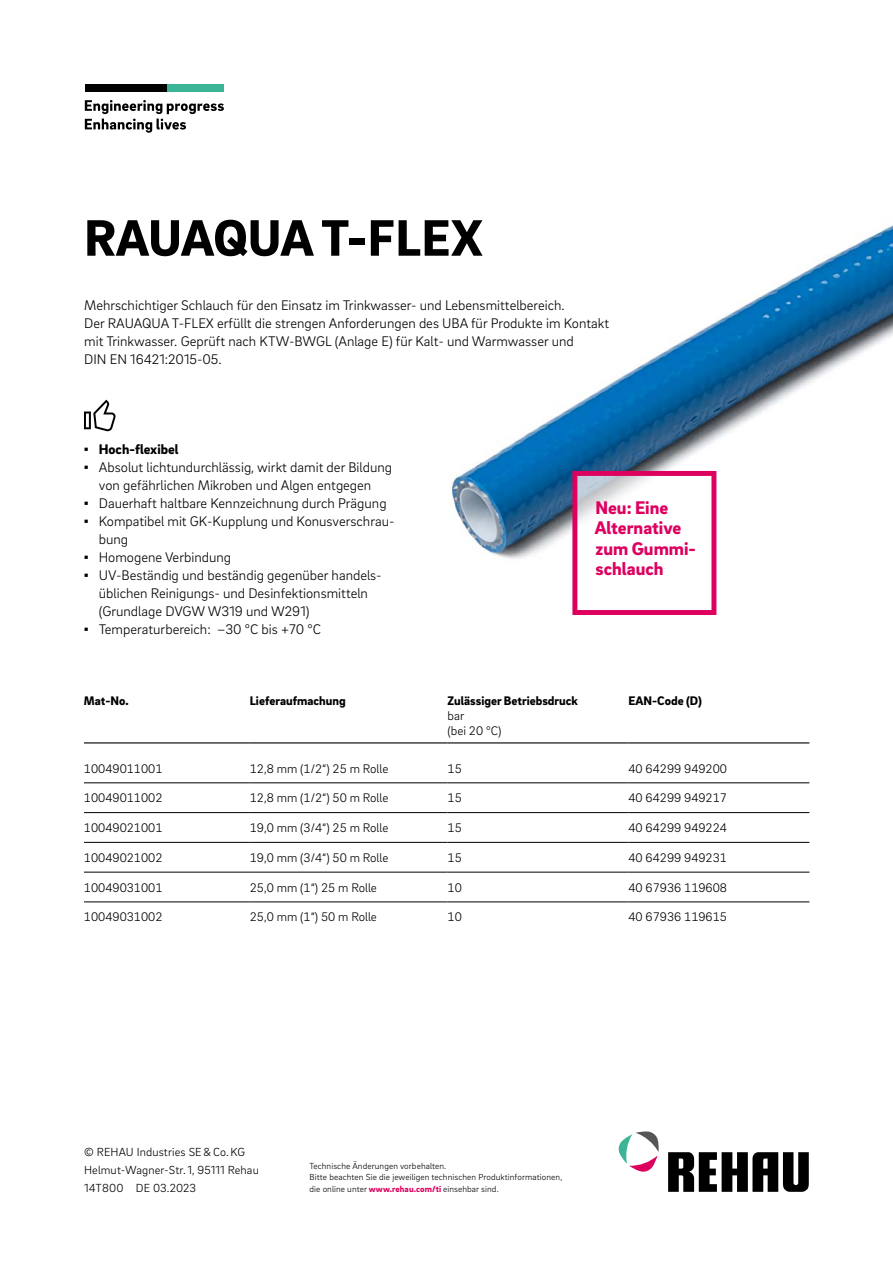
<style>
.page{position:relative;width:893px;height:1263px;background:#fff}
.page>*{position:absolute;margin:0;border:0;box-sizing:border-box;transform-origin:0 0}
._01__Headline_-_35pt{font:900 52.5px "Brix Sans";color:#000}
._51__EC_headline_-_1{font:900 18.75px/20.7px "Brix Sans";color:#dd005f}
._16__Body_text_-_9_5{font:300 14.25px/18px "Brix Sans";color:#000}
.t1{font:900 14.25px "Brix Sans";color:#000}
._70__8_5pt_-_table_c{font:300 12.75px "Brix Sans";color:#000}
._70__8_5pt_-_table_h{font:900 12.75px "Brix Sans";color:#000}
._70__8_5pt_-_table_v{font:300 12.75px "Brix Sans";color:#000}
._33__Contact_info{font:300 12px "Brix Sans";letter-spacing:.01em;color:#000}
._34__Legal_notes_-_6{font:300 9px/11.2px "Brix Sans";letter-spacing:.01em;color:#000}
.s1{font-family:"Arial";font-weight:400}
.s2{font-weight:900;color:#dd005f}
</style>
<div class="page">
<img style="left:449px;top:225px;width:444px;height:390px">
<hr style="left:84px;top:782px;width:166px;height:1px;background:#000">
<hr style="left:250px;top:782px;width:198px;height:1px;background:#000">
<hr style="left:448px;top:782px;width:180px;height:1px;background:#000">
<hr style="left:628px;top:782px;width:181px;height:1px;background:#000">
<hr style="left:84px;top:812px;width:166px;height:1px;background:#000">
<hr style="left:250px;top:812px;width:198px;height:1px;background:#000">
<hr style="left:448px;top:812px;width:180px;height:1px;background:#000">
<hr style="left:628px;top:812px;width:181px;height:1px;background:#000">
<hr style="left:84px;top:842px;width:166px;height:1px;background:#000">
<hr style="left:250px;top:842px;width:198px;height:1px;background:#000">
<hr style="left:448px;top:842px;width:180px;height:1px;background:#000">
<hr style="left:628px;top:842px;width:181px;height:1px;background:#000">
<hr style="left:84px;top:742px;width:166px;height:1px;background:#000">
<hr style="left:250px;top:742px;width:198px;height:1px;background:#000">
<hr style="left:448px;top:742px;width:180px;height:1px;background:#000">
<hr style="left:628px;top:742px;width:181px;height:1px;background:#000">
<hr style="left:84px;top:872px;width:166px;height:1px;background:#000">
<hr style="left:250px;top:872px;width:198px;height:1px;background:#000">
<hr style="left:448px;top:872px;width:180px;height:1px;background:#000">
<hr style="left:628px;top:872px;width:181px;height:1px;background:#000">
<hr style="left:84px;top:902px;width:166px;height:1px;background:#000">
<hr style="left:250px;top:902px;width:198px;height:1px;background:#000">
<hr style="left:448px;top:902px;width:180px;height:1px;background:#000">
<hr style="left:628px;top:902px;width:181px;height:1px;background:#000">
<svg style="left:84px;top:400px;width:32px;height:31px"></svg>
<div style="left:575px;top:473px;width:139px;height:139px;background:#fff"></div>
<div style="left:572px;top:471px;width:144px;height:144px;border:5px solid #dd005f"></div>
<svg style="left:618px;top:1131px;width:41px;height:41px"></svg>
<svg style="left:668px;top:1152px;width:141px;height:40px"></svg>
<svg style="left:85px;top:100px;width:139px;height:33px"></svg>
<div style="left:167px;top:84px;width:57px;height:8px;background:#3cb497"></div>
<div style="left:85px;top:84px;width:82px;height:8px;background:#000"></div>
<p class="_01__Headline_-_35pt" style="left:84px;top:203px;width:400px">RAUAQUA T-FLEX</p>
<p class="_16__Body_text_-_9_5" style="left:84px;top:295px;width:482px">Mehrschichtiger Schlauch für den Einsatz im Trinkwasser- und Lebensmittelbereich.</p>
<p class="_16__Body_text_-_9_5" style="left:84px;top:313px;width:526px">Der RAUAQUA T-FLEX erfüllt die strengen Anforderungen des UBA für Produkte im Kontakt mit Trinkwasser. Geprüft nach KTW-BWGL (Anlage E) für Kalt- und Warmwasser und<br>DIN EN 16421:2015-05.</p>
<p class="t1" style="left:84px;top:439px;width:96px"><span class="s1">▪</span> Hoch-flexibel</p>
<p class="_16__Body_text_-_9_5" style="left:84px;top:457px;width:310px;text-align:center"><span class="s1">▪</span> Absolut lichtundurchlässig, wirkt damit der Bildung von gefährlichen Mikroben und Algen entgegen</p>
<p class="_16__Body_text_-_9_5" style="left:84px;top:493px;width:304px"><span class="s1">▪</span> Dauerhaft haltbare Kennzeichnung durch Prägung</p>
<p class="_16__Body_text_-_9_5" style="left:99px;top:511px;width:297px;text-indent:-15px"><span class="s1">▪</span> Kompatibel mit GK-Kupplung und Konusverschrau&shy;bung</p>
<p class="_16__Body_text_-_9_5" style="left:84px;top:547px;width:149px"><span class="s1">▪</span> Homogene Verbindung</p>
<p class="_16__Body_text_-_9_5" style="left:99px;top:565px;width:284px;text-indent:-15px"><span class="s1">▪</span> UV-Beständig und beständig gegenüber handels&shy;üblichen Reinigungs- und Desinfektionsmitteln (Grundlage DVGW W319 und W291)</p>
<p class="_16__Body_text_-_9_5" style="left:84px;top:619px;width:239px"><span class="s1">▪</span> Temperaturbereich: –30 °C bis +70 °C</p>
<p class="_51__EC_headline_-_1" style="left:595px;top:496px;width:103px">Neu: Eine<br>Alternative zum Gummi&shy;schlauch</p>
<p class="_70__8_5pt_-_table_h" style="left:84px;top:693px;width:46px">Mat-No.</p>
<p class="_70__8_5pt_-_table_h" style="left:250px;top:693px;width:97px">Lieferaufmachung</p>
<p class="_70__8_5pt_-_table_h" style="left:448px;top:693px;width:132px">Zulässiger Betriebsdruck</p>
<p class="_70__8_5pt_-_table_c" style="left:448px;top:708px;width:18px">bar</p>
<p class="_70__8_5pt_-_table_v" style="left:448px;top:723px;width:56px">(bei 20 °C)</p>
<p class="_70__8_5pt_-_table_h" style="left:628px;top:693px;width:75px">EAN-Code (D)</p>
<p class="_70__8_5pt_-_table_c" style="left:84px;top:760px;width:80px">10049011001</p>
<p class="_70__8_5pt_-_table_c" style="left:250px;top:760px;width:140px">12,8 mm (1/2“) 25 m Rolle</p>
<p class="_70__8_5pt_-_table_c" style="left:448px;top:760px;width:16px">15</p>
<p class="_70__8_5pt_-_table_c" style="left:628px;top:760px;width:100px">40 64299 949200</p>
<p class="_70__8_5pt_-_table_c" style="left:84px;top:790px;width:80px">10049011002</p>
<p class="_70__8_5pt_-_table_c" style="left:250px;top:790px;width:140px">12,8 mm (1/2“) 50 m Rolle</p>
<p class="_70__8_5pt_-_table_c" style="left:448px;top:790px;width:16px">15</p>
<p class="_70__8_5pt_-_table_c" style="left:628px;top:790px;width:100px">40 64299 949217</p>
<p class="_70__8_5pt_-_table_c" style="left:84px;top:819px;width:80px">10049021001</p>
<p class="_70__8_5pt_-_table_c" style="left:250px;top:819px;width:140px">19,0 mm (3/4“) 25 m Rolle</p>
<p class="_70__8_5pt_-_table_c" style="left:448px;top:819px;width:16px">15</p>
<p class="_70__8_5pt_-_table_c" style="left:628px;top:819px;width:100px">40 64299 949224</p>
<p class="_70__8_5pt_-_table_c" style="left:84px;top:849px;width:80px">10049021002</p>
<p class="_70__8_5pt_-_table_c" style="left:250px;top:849px;width:140px">19,0 mm (3/4“) 50 m Rolle</p>
<p class="_70__8_5pt_-_table_c" style="left:448px;top:849px;width:16px">15</p>
<p class="_70__8_5pt_-_table_c" style="left:628px;top:849px;width:100px">40 64299 949231</p>
<p class="_70__8_5pt_-_table_c" style="left:84px;top:879px;width:80px">10049031001</p>
<p class="_70__8_5pt_-_table_c" style="left:250px;top:879px;width:129px">25,0 mm (1“) 25 m Rolle</p>
<p class="_70__8_5pt_-_table_c" style="left:448px;top:879px;width:16px">10</p>
<p class="_70__8_5pt_-_table_c" style="left:628px;top:879px;width:100px">40 67936 119608</p>
<p class="_70__8_5pt_-_table_c" style="left:84px;top:909px;width:80px">10049031002</p>
<p class="_70__8_5pt_-_table_c" style="left:250px;top:909px;width:129px">25,0 mm (1“) 50 m Rolle</p>
<p class="_70__8_5pt_-_table_c" style="left:448px;top:909px;width:16px">10</p>
<p class="_70__8_5pt_-_table_c" style="left:628px;top:909px;width:100px">40 67936 119615</p>
<p class="_33__Contact_info" style="left:84px;top:1144px;width:162px">© REHAU Industries SE&amp;Co.KG</p>
<p class="_33__Contact_info" style="left:84px;top:1162px;width:176px">Helmut-Wagner-Str.1, 95111 Rehau</p>
<p class="_33__Contact_info" style="left:84px;top:1180px;width:114px">14T800 DE 03.2023</p>
<p class="_34__Legal_notes_-_6" style="left:310px;top:1160px;width:254px">Technische Änderungen vorbehalten.<br>Bitte beachten Sie die jeweiligen technischen Produktinformationen, die online unter <span class="s2">www.rehau.com/ti</span> einsehbar sind.</p>
</div>
